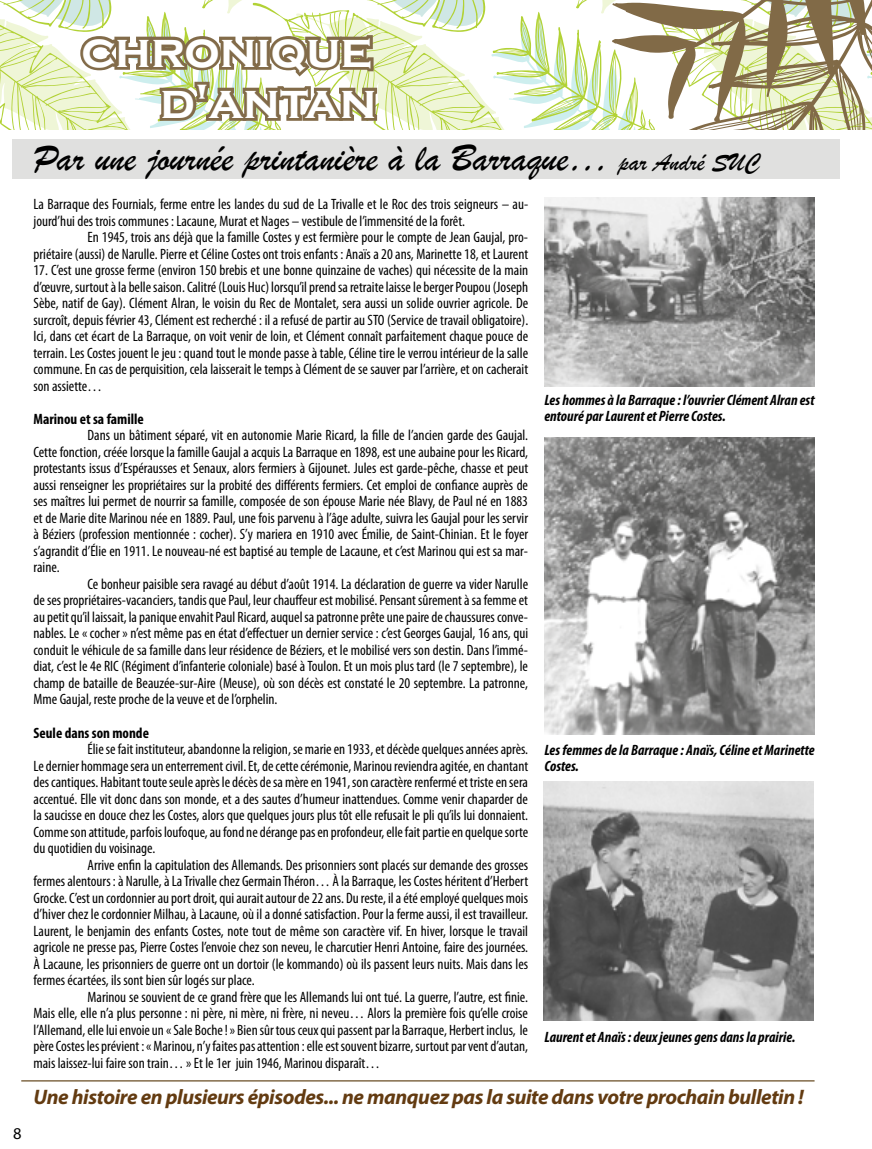
<style>
.page{position:relative;width:872px;height:1149px;background:#fff}
.page>*{position:absolute;margin:0;border:0;box-sizing:border-box;transform-origin:0 0}
.t1{font:700 49.5px/51px "Copperplate Gothic";color:#fff;text-align:right}
.t2{font:39px "Brush Script";color:#000}
.t3{font:italic 700 21px "Myriad Pro";letter-spacing:-.02em;color:#633b11}
.t4{font:16.5px "Myriad Pro";color:#000}
.t5{font:condensed 15px/16.5px "Myriad Pro";color:#000;text-align:justify}
.t6{font:italic 700 condensed 15px/16.5px "Myriad Pro";color:#000}
.t7{font:700 condensed 15px "Myriad Pro";color:#000}
.s1{font-size:25.5px}
</style>
<div class="page">
<svg style="left:0;top:0;width:611px;height:130px"></svg>
<svg style="left:611px;top:0;width:261px;height:130px"></svg>
<div style="left:12px;top:139px;width:828px;height:40px;background:#e0e0df"></div>
<hr style="left:21px;top:1079px;width:793px;height:2px;background:#826b49">
<svg style="left:76px;top:32px;width:305px;height:98px"></svg>
<img style="left:544px;top:198px;width:270px;height:189px">
<img style="left:544px;top:438px;width:270px;height:295px">
<img style="left:544px;top:781px;width:270px;height:238px">
<p class="t4" style="left:13px;top:1122px;width:10px">8</p>
<h1 class="t1" style="left:81px;top:25px;width:296px">chronique d'antan</h1>
<h2 class="t2" style="left:34px;top:134px;width:727px">Par une journée printanière à la Barraque… <span class="s1">par André SUC</span></h2>
<p class="t5" style="left:34px;top:196px;width:496px">La Barraque des Fournials, ferme entre les landes du sud de La Trivalle et le Roc des trois seigneurs – au&shy;jourd’hui des trois communes : Lacaune, Murat et Nages – vestibule de l’immensité de la forêt.</p>
<p class="t5" style="left:34px;top:229px;width:496px;text-align:right">En 1945, trois ans déjà que la famille Costes y est fermière pour le compte de Jean Gaujal, pro-<br>priétaire (aussi) de Narulle. Pierre et Céline Costes ont trois enfants : Anaïs a 20 ans, Marinette 18, et Laurent</p>
<p class="t5" style="left:34px;top:262px;width:496px">17. C’est une grosse ferme (environ 150 brebis et une bonne quinzaine de vaches) qui nécessite de la main d’œuvre, surtout à la belle saison. Calitré (Louis Huc) lorsqu’il prend sa retraite laisse le berger Poupou (Joseph Sèbe, natif de Gay). Clément Alran, le voisin du Rec de Montalet, sera aussi un solide ouvrier agricole. De surcroît, depuis février 43, Clément est recherché : il a refusé de partir au STO (Service de travail obligatoire).<br>Ici, dans cet écart de La Barraque, on voit venir de loin, et Clément connaît parfaitement chaque pouce de terrain. Les Costes jouent le jeu : quand tout le monde passe à table, Céline tire le verrou intérieur de la salle commune. En cas de perquisition, cela laisserait le temps à Clément de se sauver par l’arrière, et on cacherait son assiette…</p>
<p class="t7" style="left:34px;top:409px;width:112px">Marinou et sa famille</p>
<p class="t5" style="left:34px;top:427px;width:496px;text-indent:54px">Dans un bâtiment séparé, vit en autonomie Marie Ricard, la fille de l’ancien garde des Gaujal.<br>Cette fonction, créée lorsque la famille Gaujal a acquis La Barraque en 1898, est une aubaine pour les Ricard, protestants issus d’Espérausses et Senaux, alors fermiers à Gijounet. Jules est garde-pêche, chasse et peut aussi renseigner les propriétaires sur la probité des différents fermiers. Cet emploi de confiance auprès de ses maîtres lui permet de nourrir sa famille, composée de son épouse Marie née Blavy, de Paul né en 1883 et de Marie dite Marinou née en 1889. Paul, une fois parvenu à l’âge adulte, suivra les Gaujal pour les servir à Béziers (profession mentionnée : cocher). S’y mariera en 1910 avec Émilie, de Saint-Chinian. Et le foyer s’agrandit d’Élie en 1911. Le nouveau-né est baptisé au temple de Lacaune, et c’est Marinou qui est sa mar&shy;raine.</p>
<p class="t5" style="left:34px;top:575px;width:496px;text-indent:54px">Ce bonheur paisible sera ravagé au début d’août 1914. La déclaration de guerre va vider Narulle de ses propriétaires-vacanciers, tandis que Paul, leur chauffeur est mobilisé. Pensant sûrement à sa femme et au petit qu’il laissait, la panique envahit Paul Ricard, auquel sa patronne prête une paire de chaussures conve&shy;nables. Le « cocher » n’est même pas en état d’effectuer un dernier service : c’est Georges Gaujal, 16 ans, qui conduit le véhicule de sa famille dans leur résidence de Béziers, et le mobilisé vers son destin. Dans l’immé&shy;diat, c’est le 4e RIC (Régiment d’infanterie coloniale) basé à Toulon. Et un mois plus tard (le 7 septembre), le champ de bataille de Beauzée-sur-Aire (Meuse), où son décès est constaté le 20 septembre. La patronne, Mme Gaujal, reste proche de la veuve et de l’orphelin.</p>
<p class="t7" style="left:34px;top:723px;width:117px">Seule dans son monde</p>
<p class="t5" style="left:34px;top:740px;width:496px;text-indent:54px">Élie se fait instituteur, abandonne la religion, se marie en 1933, et décède quelques années après.<br>Le dernier hommage sera un enterrement civil. Et, de cette cérémonie, Marinou reviendra agitée, en chantant des cantiques. Habitant toute seule après le décès de sa mère en 1941, son caractère renfermé et triste en sera accentué. Elle vit donc dans son monde, et a des sautes d’humeur inattendues. Comme venir chaparder de la saucisse en douce chez les Costes, alors que quelques jours plus tôt elle refusait le pli qu’ils lui donnaient.<br>Comme son attitude, parfois loufoque, au fond ne dérange pas en profondeur, elle fait partie en quelque sorte du quotidien du voisinage.</p>
<p class="t5" style="left:34px;top:856px;width:496px;text-indent:54px">Arrive enfin la capitulation des Allemands. Des prisonniers sont placés sur demande des grosses fermes alentours : à Narulle, à La Trivalle chez Germain Théron… À la Barraque, les Costes héritent d’Herbert Grocke. C’est un cordonnier au port droit, qui aurait autour de 22 ans. Du reste, il a été employé quelques mois d’hiver chez le cordonnier Milhau, à Lacaune, où il a donné satisfaction. Pour la ferme aussi, il est travailleur.<br>Laurent, le benjamin des enfants Costes, note tout de même son caractère vif. En hiver, lorsque le travail agricole ne presse pas, Pierre Costes l’envoie chez son neveu, le charcutier Henri Antoine, faire des journées.<br>À Lacaune, les prisonniers de guerre ont un dortoir (le kommando) où ils passent leurs nuits. Mais dans les fermes écartées, ils sont bien sûr logés sur place.</p>
<p class="t5" style="left:34px;top:988px;width:496px;text-indent:54px">Marinou se souvient de ce grand frère que les Allemands lui ont tué. La guerre, l’autre, est finie.<br>Mais elle, elle n’a plus personne : ni père, ni mère, ni frère, ni neveu… Alors la première fois qu’elle croise l’Allemand, elle lui envoie un « Sale Boche ! » Bien sûr tous ceux qui passent par la Barraque, Herbert inclus, le père Costes les prévient : « Marinou, n’y faites pas attention : elle est souvent bizarre, surtout par vent d’autan, mais laissez-lui faire son train… » Et le 1er juin 1946, Marinou disparaît…</p>
<p class="t6" style="left:544px;top:391px;width:272px">Les hommes à la Barraque : l’ouvrier Clément Alran est entouré par Laurent et Pierre Costes.</p>
<p class="t6" style="left:544px;top:741px;width:271px">Les femmes de la Barraque : Anaïs, Céline et Marinette<br>Costes.</p>
<p class="t6" style="left:544px;top:1027px;width:252px">Laurent et Anaïs : deux jeunes gens dans la prairie.</p>
<h3 class="t3" style="left:34px;top:1083px;width:772px">Une histoire en plusieurs épisodes... ne manquez pas la suite dans votre prochain bulletin !</h3>
</div>
